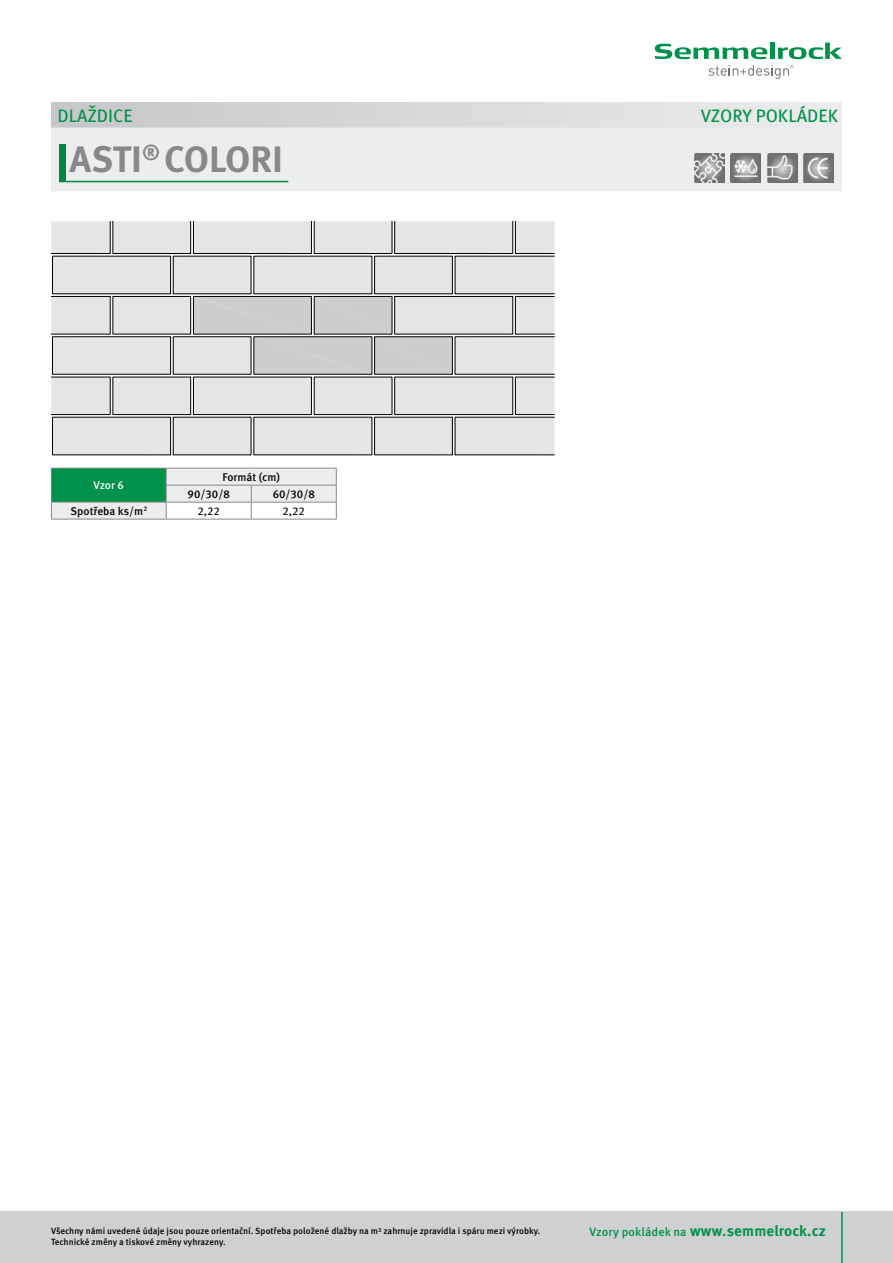
<style>
.page{position:relative;width:893px;height:1263px;background:#fff}
.page>*{position:absolute;margin:0;border:0;box-sizing:border-box;transform-origin:0 0}
.t1{font:700 36.75px "Meta Pro";color:#87888a}
.t2{font:18px "Meta Pro";color:#00914a}
.t3{font:700 15px "Meta Pro";letter-spacing:.01em;color:#00914a}
.t4{font:500 11.25px/17px "Meta Pro";color:#000}
.t5{font:11.25px "Meta Pro";color:#000}
.t6{font:500 11.25px "Meta Pro";color:#fff}
.t7{font:500 9px "Meta Pro";color:#000}
.s1{font-size:38.85px;color:#008745}
.s2{font-size:18px;color:#eceded}
.s3{font-weight:500;font-size:12px}
</style>
<div class="page">
<div style="left:0;top:1212px;width:893px;height:51px;background:#cfd0d2"></div>
<svg style="left:655px;top:44px;width:112px;height:15px"></svg>
<hr style="left:770px;top:43px;width:4px;height:16px;background:#00914a">
<svg style="left:778px;top:43px;width:64px;height:16px"></svg>
<svg style="left:708px;top:65px;width:85px;height:14px"></svg>
<hr style="left:841px;top:1212px;width:2px;height:51px;background:#00914a">
<svg style="left:51px;top:221px;width:504px;height:234px;background:#d5d5d6"></svg>
<svg style="left:51px;top:468px;width:286px;height:51px"></svg>
<hr style="left:51px;top:519px;width:115px;height:1px;background:#87888a">
<hr style="left:166px;top:519px;width:85px;height:1px;background:#87888a">
<hr style="left:251px;top:519px;width:86px;height:1px;background:#87888a">
<div style="left:51px;top:102px;width:791px;height:26px;background:linear-gradient(to right,#c6c7c8,#eceded)"></div>
<div style="left:51px;top:128px;width:791px;height:63px;background:#eceded"></div>
<hr style="left:59px;top:181px;width:229px;height:1px;background:#008745">
<img style="left:694px;top:153px;width:30px;height:30px">
<img style="left:731px;top:153px;width:30px;height:30px">
<img style="left:767px;top:153px;width:30px;height:30px">
<img style="left:804px;top:153px;width:29px;height:30px">
<h2 class="t2" style="left:57px;top:105px;width:77px">DLAŽDICE</h2>
<h2 class="t2" style="left:701px;top:105px;width:139px">VZORY POKLÁDEK</h2>
<h1 class="t1" style="left:56px;top:136px;width:234px"><span class="s1">|</span>ASTI<sup>®</sup> COLORI<span class="s2">.</span></h1>
<p class="t6" style="left:94px;top:478px;width:32px">Vzor 6</p>
<p class="t4" style="left:188px;top:469px;width:94px;text-indent:35px">Formát (cm)<br>90/30/8</p>
<p class="t4" style="left:273px;top:486px;width:44px">60/30/8</p>
<p class="t4" style="left:71px;top:503px;width:78px">Spotřeba ks/m<sup>2</sup></p>
<p class="t5" style="left:197px;top:504px;width:24px">2,22</p>
<p class="t5" style="left:282px;top:504px;width:24px">2,22</p>
<p class="t7" style="left:51px;top:1225px;width:491px">Všechny námi uvedené údaje jsou pouze orientační. Spotřeba položené dlažby na m² zahrnuje zpravidla i spáru mezi výrobky.</p>
<h3 class="t3" style="left:589px;top:1221px;width:238px"><span class="s3">Vzory pokládek na</span> www.semmelrock.cz</h3>
<p class="t7" style="left:51px;top:1236px;width:176px">Technické změny a tiskové změny vyhrazeny.</p>
</div>
